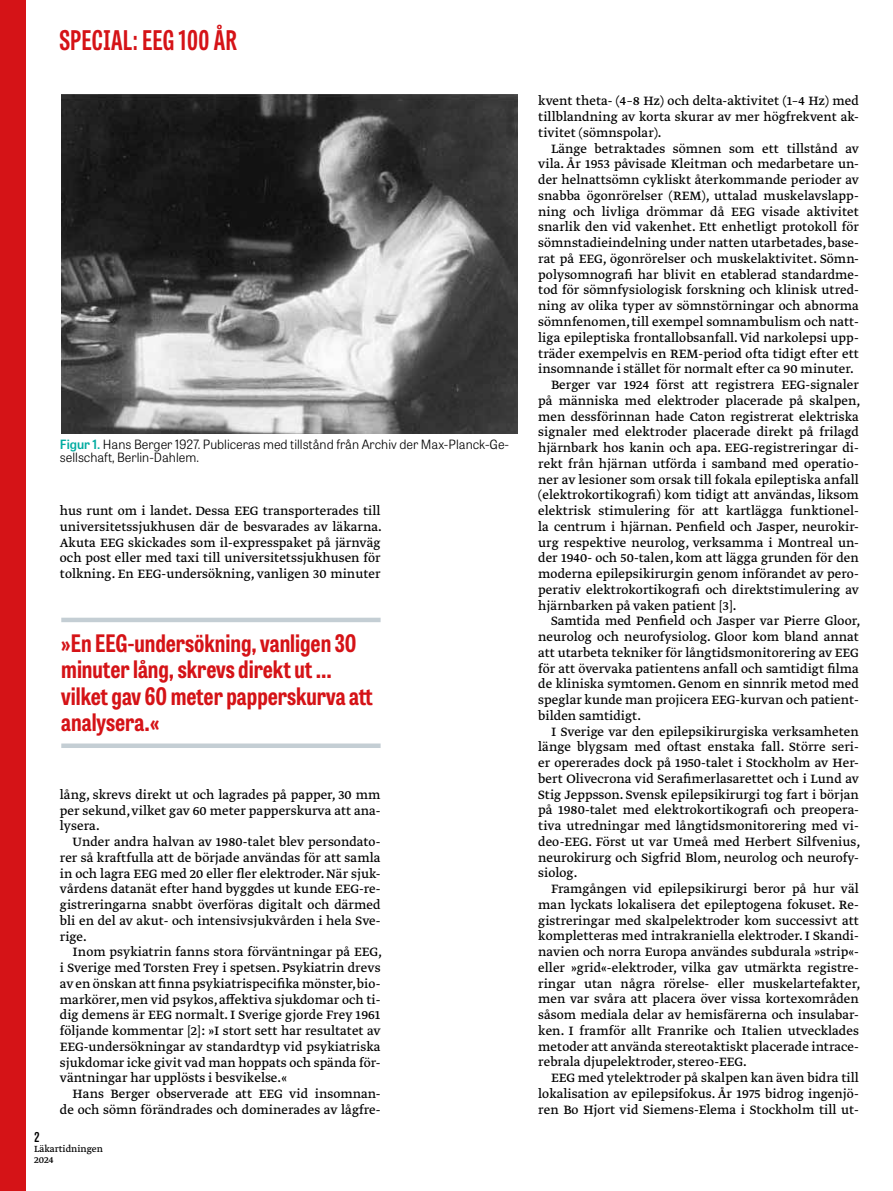
<style>
.page{position:relative;width:893px;height:1191px;background:#fff}
.page>*{position:absolute;margin:0;border:0;box-sizing:border-box;transform-origin:0 0}
.t1{font:700 27px "Tablet Gothic Compressed";letter-spacing:.02em;color:#d51317}
.t2{font:700 24px/26.2px "Tablet Gothic Condensed";color:#d51317}
.t3{font:14.25px/15.8px "Greta Text Pro Regular Min";color:#000;text-align:justify}
.t4{font:600 13.5px "Tablet Gothic Condensed";color:#000}
.t5{font:300 12.75px/13.5px "Tablet Gothic";color:#000}
.t6{font:10.5px/10.5px "Greta Text Pro";color:#000}
.s1{font-weight:600;color:#00aba0}
</style>
<div class="page">
<div style="left:0;top:0;width:26px;height:1191px;background:#d51317"></div>
<div style="left:61px;top:617px;width:320px;height:5px;background:#c4ced4"></div>
<div style="left:61px;top:743px;width:320px;height:5px;background:#c4ced4"></div>
<img style="left:61px;top:94px;width:456px;height:339px">
<h1 class="t1" style="left:60px;top:22px;width:179px">SPECIAL: EEG 100 ÅR</h1>
<p class="t5" style="left:60px;top:437px;width:451px"><span class="s1">Figur 1.</span> Hans Berger 1927. Publiceras med tillstånd från Archiv der Max-Planck-Ge&shy;sellschaft, Berlin-Dahlem.</p>
<p class="t3" style="left:60px;top:503px;width:324px">hus runt om i landet. Dessa EEG transporterades till universitetssjukhusen där de besvarades av läkarna.<br>Akuta EEG skickades som il-expresspaket på järnväg och post eller med taxi till universitetssjukhusen för tolkning. En EEG-undersökning, vanligen 30 minuter</p>
<h2 class="t2" style="left:61px;top:629px;width:313px">»En EEG-undersökning, vanligen 30 minuter lång, skrevs direkt ut ... vilket gav 60 meter papperskurva att analysera.«</h2>
<p class="t3" style="left:60px;top:787px;width:322px">lång, skrevs direkt ut och lagrades på papper, 30 mm per sekund, vilket gav 60 meter papperskurva att ana&shy;lysera.</p>
<p class="t3" style="left:60px;top:834px;width:322px;text-indent:13px">Under andra halvan av 1980-talet blev persondato&shy;rer så kraftfulla att de började användas för att samla in och lagra EEG med 20 eller fler elektroder. När sjuk&shy;vårdens datanät efter hand byggdes ut kunde EEG-re&shy;gistreringarna snabbt överföras digitalt och därmed bli en del av akut- och intensivsjukvården i hela Sve&shy;rige.</p>
<p class="t3" style="left:60px;top:944px;width:324px;text-indent:13px">Inom psykiatrin fanns stora förväntningar på EEG, i Sverige med Torsten Frey i spetsen. Psykiatrin drevs av en önskan att finna psykiatrispecifika mönster,bio&shy;markörer, men vid psykos, affektiva sjukdomar och ti&shy;dig demens är EEG normalt. I Sverige gjorde Frey 1961 följande kommentar [2]: »I stort sett har resultatet av EEG-undersökningar av standardtyp vid psykiatriska sjukdomar icke givit vad man hoppats och spända för&shy;väntningar har upplösts i besvikelse.«</p>
<p class="t3" style="left:60px;top:1086px;width:322px;text-align:right">Hans Berger observerade att EEG vid insomnan&shy;de och sömn förändrades och dominerades av lågfre-</p>
<p class="t4" style="left:34px;top:1127px;width:7px">2</p>
<p class="t6" style="left:34px;top:1144px;width:70px">Läkartidningen<br>2024</p>
<p class="t3" style="left:538px;top:94px;width:322px">kvent theta- (4–8 Hz) och delta-aktivitet (1–4 Hz) med tillblandning av korta skurar av mer högfrekvent ak&shy;tivitet (sömnspolar).</p>
<p class="t3" style="left:551px;top:141px;width:310px">Länge betraktades sömnen som ett tillstånd av</p>
<p class="t3" style="left:538px;top:157px;width:322px">vila. År 1953 påvisade Kleitman och medarbetare un-</p>
<p class="t3" style="left:538px;top:173px;width:322px">der helnattsömn cykliskt återkommande perioder av</p>
<p class="t3" style="left:538px;top:188px;width:322px">snabba ögonrörelser (REM), uttalad muskelavslapp-</p>
<p class="t3" style="left:538px;top:204px;width:322px">ning och livliga drömmar då EEG visade aktivitet</p>
<p class="t3" style="left:538px;top:220px;width:322px">snarlik den vid vakenhet. Ett enhetligt protokoll för</p>
<p class="t3" style="left:538px;top:236px;width:322px">sömnstadieindelning under natten utarbetades, base-</p>
<p class="t3" style="left:538px;top:251px;width:322px">rat på EEG, ögonrörelser och muskelaktivitet. Sömn-</p>
<p class="t3" style="left:538px;top:267px;width:322px">polysomnografi har blivit en etablerad standardme-</p>
<p class="t3" style="left:538px;top:283px;width:322px">tod för sömnfysiologisk forskning och klinisk utred-</p>
<p class="t3" style="left:538px;top:299px;width:322px">ning av olika typer av sömnstörningar och abnorma</p>
<p class="t3" style="left:538px;top:314px;width:322px">sömnfenomen, till exempel somnambulism och natt-</p>
<p class="t3" style="left:538px;top:330px;width:322px">liga epileptiska frontallobsanfall. Vid narkolepsi upp-</p>
<p class="t3" style="left:538px;top:346px;width:322px">träder exempelvis en REM-period ofta tidigt efter ett</p>
<p class="t3" style="left:538px;top:361px;width:317px">insomnande i stället för normalt efter ca 90 minuter.</p>
<p class="t3" style="left:551px;top:377px;width:309px">Berger var 1924 först att registrera EEG-signaler</p>
<p class="t3" style="left:538px;top:393px;width:324px">på människa med elektroder placerade på skalpen,</p>
<p class="t3" style="left:538px;top:409px;width:322px">men dessförinnan hade Caton registrerat elektriska</p>
<p class="t3" style="left:538px;top:424px;width:322px">signaler med elektroder placerade direkt på frilagd</p>
<p class="t3" style="left:538px;top:440px;width:322px">hjärnbark hos kanin och apa. EEG-registreringar di-</p>
<p class="t3" style="left:538px;top:456px;width:322px">rekt från hjärnan utförda i samband med operatio-</p>
<p class="t3" style="left:538px;top:472px;width:322px">ner av lesioner som orsak till fokala epileptiska anfall</p>
<p class="t3" style="left:538px;top:487px;width:322px">(elektrokortikografi) kom tidigt att användas, liksom</p>
<p class="t3" style="left:538px;top:503px;width:322px">elektrisk stimulering för att kartlägga funktionel-</p>
<p class="t3" style="left:538px;top:519px;width:322px">la centrum i hjärnan. Penfield och Jasper, neurokir-</p>
<p class="t3" style="left:538px;top:535px;width:322px">urg respektive neurolog, verksamma i Montreal un-</p>
<p class="t3" style="left:538px;top:550px;width:322px">der 1940- och 50-talen, kom att lägga grunden för den</p>
<p class="t3" style="left:538px;top:566px;width:322px">moderna epilepsikirurgin genom införandet av pero-</p>
<p class="t3" style="left:538px;top:582px;width:322px">perativ elektrokortikografi och direktstimulering av</p>
<p class="t3" style="left:538px;top:598px;width:200px">hjärnbarken på vaken patient [3].</p>
<p class="t3" style="left:551px;top:613px;width:311px">Samtida med Penfield och Jasper var Pierre Gloor,</p>
<p class="t3" style="left:538px;top:629px;width:322px">neurolog och neurofysiolog. Gloor kom bland annat</p>
<p class="t3" style="left:538px;top:645px;width:322px">att utarbeta tekniker för långtidsmonitorering av EEG</p>
<p class="t3" style="left:538px;top:661px;width:322px">för att övervaka patientens anfall och samtidigt filma</p>
<p class="t3" style="left:538px;top:676px;width:322px">de kliniska symtomen. Genom en sinnrik metod med</p>
<p class="t3" style="left:538px;top:692px;width:322px">speglar kunde man projicera EEG-kurvan och patient-</p>
<p class="t3" style="left:538px;top:708px;width:104px">bilden samtidigt.</p>
<p class="t3" style="left:551px;top:724px;width:309px">I Sverige var den epilepsikirurgiska verksamheten</p>
<p class="t3" style="left:538px;top:739px;width:322px">länge blygsam med oftast enstaka fall. Större seri-</p>
<p class="t3" style="left:538px;top:755px;width:322px">er opererades dock på 1950-talet i Stockholm av Her-</p>
<p class="t3" style="left:538px;top:771px;width:322px">bert Olivecrona vid Serafimerlasarettet och i Lund av</p>
<p class="t3" style="left:538px;top:787px;width:322px">Stig Jeppsson. Svensk epilepsikirurgi tog fart i början</p>
<p class="t3" style="left:538px;top:802px;width:322px">på 1980-talet med elektrokortikografi och preopera-</p>
<p class="t3" style="left:538px;top:818px;width:322px">tiva utredningar med långtidsmonitorering med vi-</p>
<p class="t3" style="left:538px;top:834px;width:324px">deo-EEG. Först ut var Umeå med Herbert Silfvenius,</p>
<p class="t3" style="left:538px;top:850px;width:322px">neurokirurg och Sigfrid Blom, neurolog och neurofy-</p>
<p class="t3" style="left:538px;top:865px;width:41px">siolog.</p>
<p class="t3" style="left:551px;top:881px;width:309px">Framgången vid epilepsikirurgi beror på hur väl</p>
<p class="t3" style="left:538px;top:897px;width:322px">man lyckats lokalisera det epileptogena fokuset. Re-</p>
<p class="t3" style="left:538px;top:913px;width:322px">gistreringar med skalpelektroder kom successivt att</p>
<p class="t3" style="left:538px;top:928px;width:322px">kompletteras med intrakraniella elektroder. I Skandi-</p>
<p class="t3" style="left:538px;top:944px;width:321px">navien och norra Europa användes subdurala »strip«-</p>
<p class="t3" style="left:538px;top:960px;width:322px">eller »grid«-elektroder, vilka gav utmärkta registre-</p>
<p class="t3" style="left:538px;top:976px;width:324px">ringar utan några rörelse- eller muskelartefakter,</p>
<p class="t3" style="left:538px;top:991px;width:322px">men var svåra att placera över vissa kortexområden</p>
<p class="t3" style="left:538px;top:1007px;width:322px">såsom mediala delar av hemisfärerna och insulabar-</p>
<p class="t3" style="left:538px;top:1023px;width:322px">ken. I framför allt Franrike och Italien utvecklades</p>
<p class="t3" style="left:538px;top:1039px;width:322px">metoder att använda stereotaktiskt placerade intrace-</p>
<p class="t3" style="left:538px;top:1054px;width:210px">rebrala djupelektroder, stereo-EEG.</p>
<p class="t3" style="left:551px;top:1070px;width:309px">EEG med ytelektroder på skalpen kan även bidra till</p>
<p class="t3" style="left:538px;top:1086px;width:322px">lokalisation av epilepsifokus. År 1975 bidrog ingenjö-</p>
<p class="t3" style="left:538px;top:1102px;width:322px">ren Bo Hjort vid Siemens-Elema i Stockholm till ut-</p>
</div>
